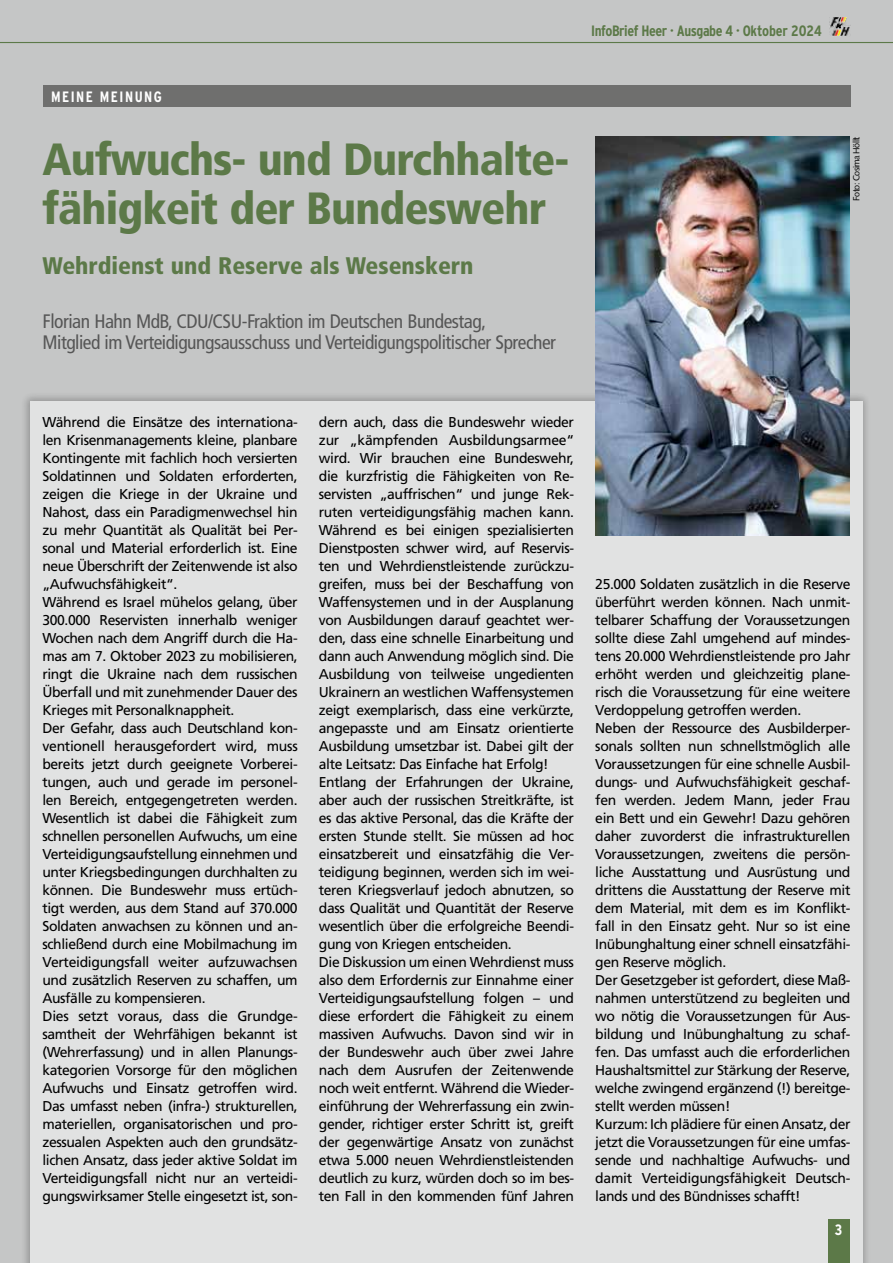
<style>
.page{position:relative;width:893px;height:1263px;background:#c5c6c6}
.page>*{position:absolute;margin:0;border:0;box-sizing:border-box;transform-origin:0 0}
.t1{font:900 condensed 45.15px/48.3px "Frutiger";letter-spacing:-.02em;color:#5c7948}
.t2{font:900 condensed 24px "Frutiger";color:#5c7948}
.t3{font:condensed 19.5px/21px "Frutiger";letter-spacing:-.025em;color:#565656}
.t4{font:700 condensed 15px "Interstate";letter-spacing:-.03em;color:#5c7948}
.t5{font:700 condensed 15px "Interstate";letter-spacing:.1em;color:#fff}
.t6{font:14.25px/18px "Frutiger LT Pro";letter-spacing:-.03em;color:#000}
.t7{font:9px "Syntax";letter-spacing:-.05em;color:#000}
</style>
<div class="page">
<div style="left:20px;top:392px;width:852px;height:871px;background:#000;opacity:.5"></div>
<div style="left:30px;top:401px;width:832px;height:862px;background:#e1e2e2"></div>
<img style="left:595px;top:137px;width:254px;height:398px">
<div style="left:828px;top:1219px;width:21px;height:44px;background:#5c7948"></div>
<img style="left:829px;top:17px;width:21px;height:19px">
<hr style="left:0;top:42px;width:893px;height:1px;background:#5c7948">
<div style="left:43px;top:85px;width:807px;height:21px;background:#6f6f6e"></div>
<p class="t5" style="left:51px;top:88px;width:113px">MEINE MEINUNG</p>
<h1 class="t1" style="left:43px;top:136px;width:529px">Aufwuchs- und Durchhalte&shy;fähigkeit der Bundeswehr</h1>
<h2 class="t2" style="left:43px;top:252px;width:433px">Wehrdienst und Reserve als Wesenskern</h2>
<h3 class="t3" style="left:43px;top:311px;width:515px">Florian Hahn MdB, CDU/CSU-Fraktion im Deutschen Bundestag,<br>Mitglied im Verteidigungsausschuss und Verteidigungspolitischer Sprecher</h3>
<p class="t4" style="left:591px;top:22px;width:232px">InfoBrief Heer · Ausgabe 4 · Oktober 2024</p>
<p class="t7" style="left:851px;top:201px;width:66px;rotate:-90deg">Foto: Cosima Höllt</p>
<p class="t6" style="left:43px;top:413px;width:257px">Während die Einsätze des internationa&shy;len Krisenmanagements kleine, planbare Kontingente mit fachlich hoch versierten Soldatinnen und Soldaten erforderten, zeigen die Kriege in der Ukraine und Nahost, dass ein Paradigmenwechsel hin zu mehr Quantität als Qualität bei Per&shy;sonal und Material erforderlich ist. Eine neue Überschrift der Zeitenwende ist also „Aufwuchsfähigkeit“.<br>Während es Israel mühelos gelang, über 300.000 Reservisten innerhalb weniger Wochen nach dem Angriff durch die Ha&shy;mas am 7. Oktober 2023 zu mobilisieren, ringt die Ukraine nach dem russischen Überfall und mit zunehmender Dauer des Krieges mit Personalknappheit.<br>Der Gefahr, dass auch Deutschland kon&shy;ventionell herausgefordert wird, muss bereits jetzt durch geeignete Vorberei&shy;tungen, auch und gerade im personel&shy;len Bereich, entgegengetreten werden.<br>Wesentlich ist dabei die Fähigkeit zum schnellen personellen Aufwuchs, um eine Verteidigungsaufstellung einnehmen und unter Kriegsbedingungen durchhalten zu können. Die Bundeswehr muss ertüch&shy;tigt werden, aus dem Stand auf 370.000<br>Soldaten anwachsen zu können und an&shy;schließend durch eine Mobilmachung im Verteidigungsfall weiter aufzuwachsen und zusätzlich Reserven zu schaffen, um Ausfälle zu kompensieren.<br>Dies setzt voraus, dass die Grundge&shy;samtheit der Wehrfähigen bekannt ist (Wehrerfassung) und in allen Planungs&shy;kategorien Vorsorge für den möglichen Aufwuchs und Einsatz getroffen wird.<br>Das umfasst neben (infra-) strukturellen, materiellen, organisatorischen und pro&shy;zessualen Aspekten auch den grundsätz&shy;lichen Ansatz, dass jeder aktive Soldat im Verteidigungsfall nicht nur an verteidi&shy;gungswirksamer Stelle eingesetzt ist, son-</p>
<p class="t6" style="left:319px;top:413px;width:257px">dern auch, dass die Bundeswehr wieder zur „kämpfenden Ausbildungsarmee“ wird. Wir brauchen eine Bundeswehr, die kurzfristig die Fähigkeiten von Re&shy;servisten „auffrischen“ und junge Rek&shy;ruten verteidigungsfähig machen kann.<br>Während es bei einigen spezialisierten Dienstposten schwer wird, auf Reservis&shy;ten und Wehrdienstleistende zurückzu&shy;greifen, muss bei der Beschaffung von Waffensystemen und in der Ausplanung von Ausbildungen darauf geachtet wer&shy;den, dass eine schnelle Einarbeitung und dann auch Anwendung möglich sind. Die Ausbildung von teilweise ungedienten Ukrainern an westlichen Waffensystemen zeigt exemplarisch, dass eine verkürzte, angepasste und am Einsatz orientierte Ausbildung umsetzbar ist. Dabei gilt der alte Leitsatz: Das Einfache hat Erfolg!<br>Entlang der Erfahrungen der Ukraine, aber auch der russischen Streitkräfte, ist es das aktive Personal, das die Kräfte der ersten Stunde stellt. Sie müssen ad hoc einsatzbereit und einsatzfähig die Ver&shy;teidigung beginnen, werden sich im wei&shy;teren Kriegsverlauf jedoch abnutzen, so dass Qualität und Quantität der Reserve wesentlich über die erfolgreiche Beendi&shy;gung von Kriegen entscheiden.<br>Die Diskussion um einen Wehrdienst muss also dem Erfordernis zur Einnahme einer Verteidigungsaufstellung folgen – und diese erfordert die Fähigkeit zu einem massiven Aufwuchs. Davon sind wir in der Bundeswehr auch über zwei Jahre nach dem Ausrufen der Zeitenwende noch weit entfernt. Während die Wieder&shy;einführung der Wehrerfassung ein zwin&shy;gender, richtiger erster Schritt ist, greift der gegenwärtige Ansatz von zunächst etwa 5.000 neuen Wehrdienstleistenden deutlich zu kurz, würden doch so im bes&shy;ten Fall in den kommenden fünf Jahren</p>
<p class="t6" style="left:595px;top:575px;width:257px">25.000 Soldaten zusätzlich in die Reserve überführt werden können. Nach unmit&shy;telbarer Schaffung der Voraussetzungen sollte diese Zahl umgehend auf mindes&shy;tens 20.000 Wehrdienstleistende pro Jahr erhöht werden und gleichzeitig plane&shy;risch die Voraussetzung für eine weitere Verdoppelung getroffen werden.<br>Neben der Ressource des Ausbilderper&shy;sonals sollten nun schnellstmöglich alle Voraussetzungen für eine schnelle Ausbil&shy;dungs- und Aufwuchsfähigkeit geschaf&shy;fen werden. Jedem Mann, jeder Frau ein Bett und ein Gewehr! Dazu gehören daher zuvorderst die infrastrukturellen Voraussetzungen, zweitens die persön&shy;liche Ausstattung und Ausrüstung und drittens die Ausstattung der Reserve mit dem Material, mit dem es im Konflikt&shy;fall in den Einsatz geht. Nur so ist eine Inübunghaltung einer schnell einsatzfähi&shy;gen Reserve möglich.<br>Der Gesetzgeber ist gefordert, diese Maß&shy;nahmen unterstützend zu begleiten und wo nötig die Voraussetzungen für Aus&shy;bildung und Inübunghaltung zu schaf&shy;fen. Das umfasst auch die erforderlichen Haushaltsmittel zur Stärkung der Reserve, welche zwingend ergänzend (!) bereitge&shy;stellt werden müssen!<br>Kurzum: Ich plädiere für einen Ansatz, der jetzt die Voraussetzungen für eine umfas&shy;sende und nachhaltige Aufwuchs- und damit Verteidigungsfähigkeit Deutsch&shy;lands und des Bündnisses schafft!</p>
<p class="t5" style="left:835px;top:1221px;width:9px">3</p>
</div>
